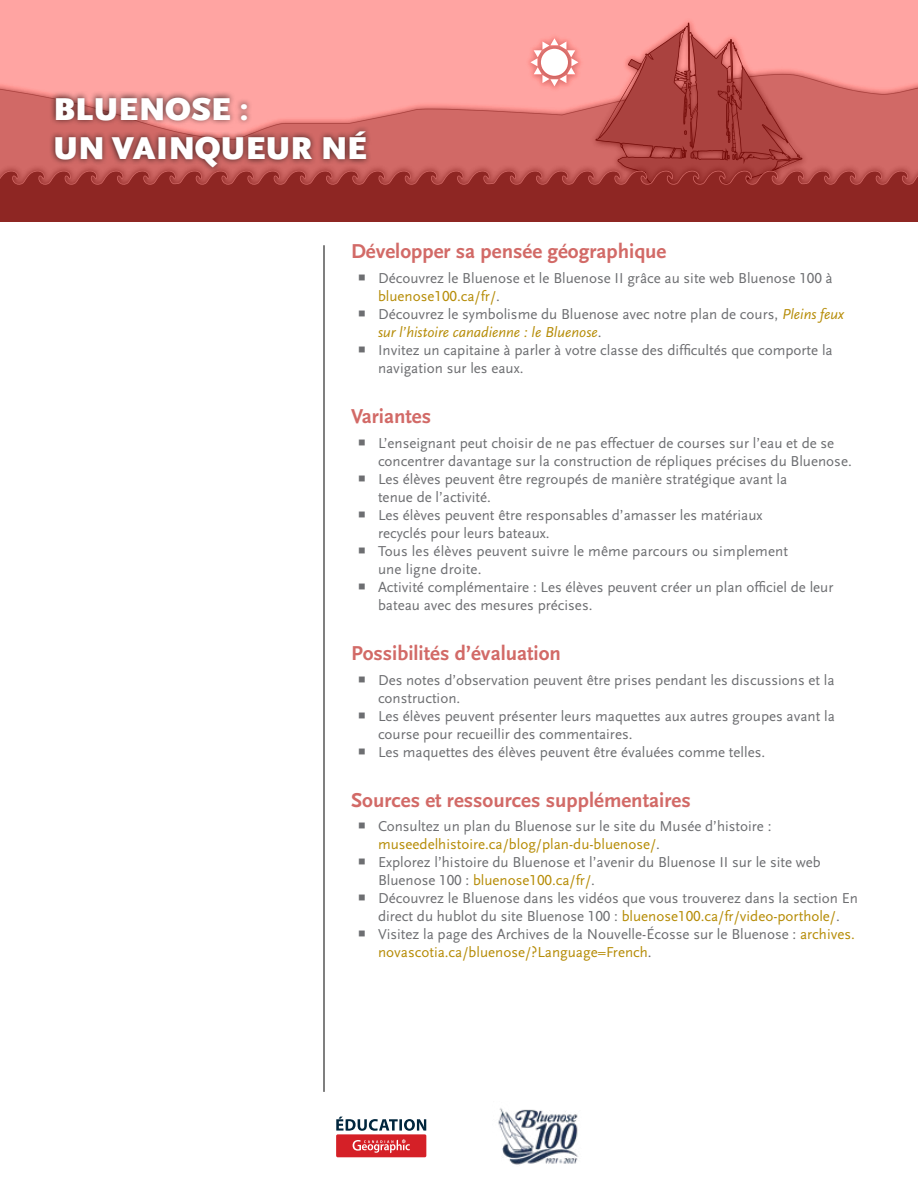
<style>
.page{position:relative;width:918px;height:1188px;background:#fff}
.page>*{position:absolute;margin:0;border:0;box-sizing:border-box;transform-origin:0 0}
.t1{font:900 33px/39px "Scala Sans OT";letter-spacing:.01em;color:#fff}
.t2{font:700 21px "Scala Sans LF";color:#d26a67}
.t3{font:15px/18px "Scala Sans LF";color:#6d6e71}
.s1{color:#b68c07}
.s2{font-style:italic;color:#b68c07}
</style>
<div class="page">
<hr style="left:324px;top:245px;width:1px;height:847px;background:#000">
<div style="left:336px;top:1134px;width:90px;height:23px;background:#d52027;border-radius:2px"></div>
<svg style="left:353px;top:1139px;width:57px;height:14px"></svg>
<svg style="left:336px;top:1117px;width:90px;height:14px"></svg>
<svg style="left:0;top:0;width:918px;height:222px;background:#d16f6d"></svg>
<img style="left:498px;top:1108px;width:81px;height:57px">
<div style="left:49px;top:91px;width:323px;height:81px;background:#000;opacity:.67"></div>
<h1 class="t1" style="left:53px;top:90px;width:315px">BLUENOSE :<br>UN VAINQUEUR NÉ</h1>
<h2 class="t2" style="left:351px;top:240px;width:317px">Développer sa pensée géographique</h2>
<p class="t3" style="left:378px;top:270px;width:467px">Découvrez le Bluenose et le Bluenose II grâce au site web Bluenose 100 à <span class="s1">bluenose100.ca/fr/</span>.<br>Découvrez le symbolisme du Bluenose avec notre plan de cours, <span class="s2">Pleins feux sur l’histoire canadienne : le Bluenose</span>.<br>Invitez un capitaine à parler à votre classe des difficultés que comporte la navigation sur les eaux.</p>
<h2 class="t2" style="left:351px;top:405px;width:82px">Variantes</h2>
<p class="t3" style="left:378px;top:434px;width:475px">L’enseignant peut choisir de ne pas effectuer de courses sur l’eau et de se concentrer davantage sur la construction de répliques précises du Bluenose.<br>Les élèves peuvent être regroupés de manière stratégique avant la<br>tenue de l’activité.<br>Les élèves peuvent être responsables d’amasser les matériaux<br>recyclés pour leurs bateaux.<br>Tous les élèves peuvent suivre le même parcours ou simplement<br>une ligne droite.<br>Activité complémentaire : Les élèves peuvent créer un plan officiel de leur bateau avec des mesures précises.</p>
<h2 class="t2" style="left:351px;top:642px;width:212px">Possibilités d’évaluation</h2>
<p class="t3" style="left:378px;top:671px;width:458px">Des notes d’observation peuvent être prises pendant les discussions et la construction.<br>Les élèves peuvent présenter leurs maquettes aux autres groupes avant la course pour recueillir des commentaires.<br>Les maquettes des élèves peuvent être évaluées comme telles.</p>
<h2 class="t2" style="left:351px;top:788px;width:341px">Sources et ressources supplémentaires</h2>
<p class="t3" style="left:378px;top:818px;width:481px">Consultez un plan du Bluenose sur le site du Musée d’histoire : <span class="s1">museedelhistoire.ca/blog/plan-du-bluenose/</span>.<br>Explorez l’histoire du Bluenose et l’avenir du Bluenose II sur le site web Bluenose 100 : <span class="s1">bluenose100.ca/fr/</span>.<br>Découvrez le Bluenose dans les vidéos que vous trouverez dans la section En direct du hublot du site Bluenose 100 : <span class="s1">bluenose100.ca/fr/video-porthole/</span>.<br>Visitez la page des Archives de la Nouvelle-Écosse sur le Bluenose : <span class="s1">archives. novascotia.ca/bluenose/?Language=French</span>.</p>
</div>
